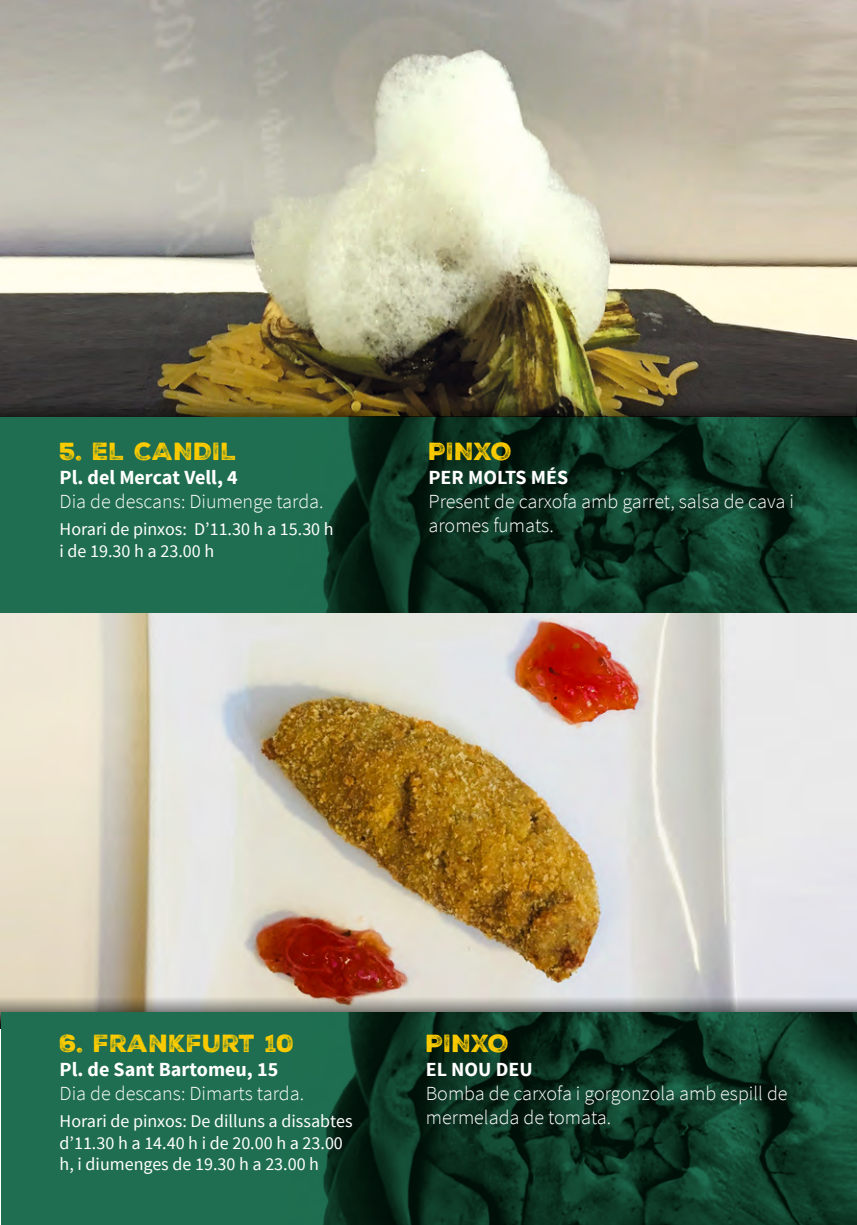
<style>
.page{position:relative;width:857px;height:1225px;background:#fff}
.page>*{position:absolute;margin:0;border:0;box-sizing:border-box;transform-origin:0 0}
.BARES{font:24px "Nexa Rust Sans Black 03";color:#fdcc00}
.TITULOS{font:24px "Nexa Rust Sans Black 03";letter-spacing:-.015em;color:#fdcc00}
.TEXTO_TAPAS{font:300 20px/24px "Source Sans Pro";color:#fff}
.TEXTO{font:700 20px "Source Sans Pro";color:#fff}
.TEXTO-2{font:300 20px "Source Sans Pro";color:#fff}
.TEXTO_HORARIO_PINXOS{font:18px/21.6px "Source Sans Pro";color:#fff}
</style>
<div class="page">
<img style="left:0;top:612px;width:856px;height:369px">
<img style="left:0;top:0;width:856px;height:385px">
<img style="left:0;top:385px;width:856px;height:32px">
<svg style="left:856px;top:385px;width:1px;height:48px"></svg>
<svg style="left:0;top:981px;width:856px;height:47px;background:#bfb5ad"></svg>
<div style="left:0;top:417px;width:856px;height:195px;background:#1f6e51"></div>
<div style="left:1px;top:1012px;width:855px;height:213px;background:#1f6e51"></div>
<img style="left:323px;top:417px;width:533px;height:195px">
<img style="left:323px;top:1012px;width:533px;height:213px">
<p class="BARES" style="left:60px;top:435px;width:178px">5. EL CANDIL</p>
<p class="TEXTO" style="left:60px;top:464px;width:179px">Pl. del Mercat Vell, 4</p>
<p class="TEXTO-2" style="left:60px;top:489px;width:265px">Dia de descans: Diumenge tarda.</p>
<p class="TEXTO_HORARIO_PINXOS" style="left:60px;top:518px;width:275px">Horari de pinxos: D’11.30 h a 15.30 h i de 19.30 h a 23.00 h</p>
<p class="TITULOS" style="left:428px;top:435px;width:85px">PINXO</p>
<p class="TEXTO" style="left:428px;top:464px;width:141px">PER MOLTS MÉS</p>
<p class="TEXTO_TAPAS" style="left:428px;top:489px;width:367px">Present de carxofa amb garret, salsa de cava i aromes fumats.</p>
<p class="BARES" style="left:60px;top:1027px;width:236px">6. FRANKFURT 10</p>
<p class="TEXTO" style="left:60px;top:1056px;width:220px">Pl. de Sant Bartomeu, 15</p>
<p class="TEXTO-2" style="left:60px;top:1081px;width:246px">Dia de descans: Dimarts tarda.</p>
<p class="TEXTO_HORARIO_PINXOS" style="left:60px;top:1110px;width:294px">Horari de pinxos: De dilluns a dissabtes d’11.30 h a 14.40 h i de 20.00 h a 23.00 h, i diumenges de 19.30 h a 23.00 h</p>
<p class="TITULOS" style="left:425px;top:1027px;width:85px">PINXO</p>
<p class="TEXTO" style="left:425px;top:1056px;width:108px">EL NOU DEU</p>
<p class="TEXTO_TAPAS" style="left:425px;top:1081px;width:363px">Bomba de carxofa i gorgonzola amb espill de mermelada de tomata.</p>
</div>
